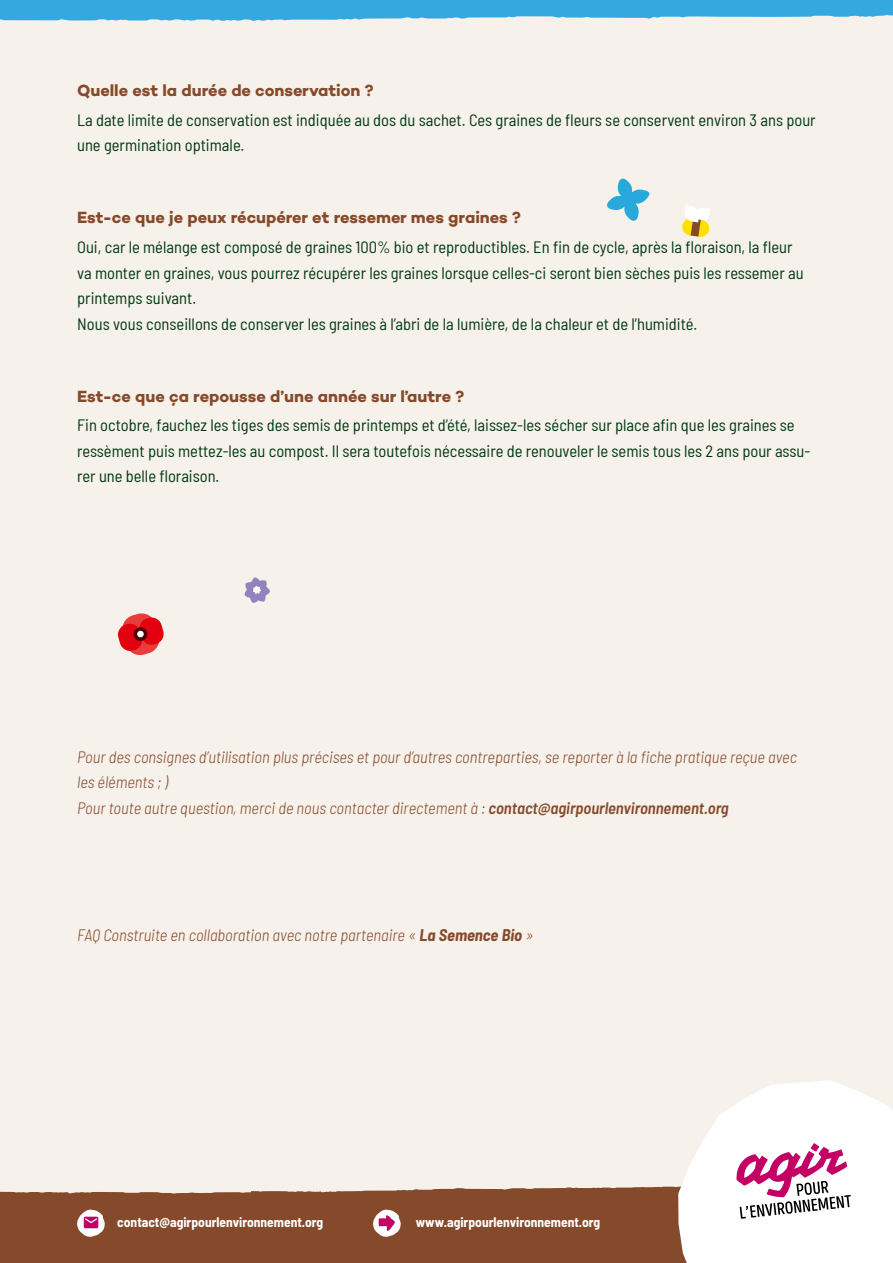
<style>
.page{position:relative;width:893px;height:1263px;background:#f7f1eb}
.page>*{position:absolute;margin:0;border:0;box-sizing:border-box;transform-origin:0 0}
.t1{font:semi-condensed 16.5px/25.5px "Barlow";color:#003a12}
.t2{font:italic 300 semi-condensed 16.5px/25.5px "Barlow";color:#854a2b}
.t3{font:700 16.5px "Campton";color:#854a2b}
.t4{font:700 semi-condensed 13.5px "Barlow";color:#fff}
.s1{font-weight:600}
.s2{font-weight:700}
</style>
<div class="page">
<svg style="left:0;top:0;width:893px;height:21px;background:#4eb1e1"></svg>
<div style="left:0;top:1191px;width:250px;height:72px;background:#854a2b"></div>
<div style="left:250px;top:1186px;width:428px;height:77px;background:#854a2b"></div>
<svg style="left:373px;top:1210px;width:28px;height:27px"></svg>
<svg style="left:77px;top:1210px;width:28px;height:27px"></svg>
<svg style="left:678px;top:1080px;width:215px;height:183px;background:#f5e9ee"></svg>
<svg style="left:682px;top:205px;width:28px;height:32px"></svg>
<svg style="left:607px;top:178px;width:42px;height:43px"></svg>
<svg style="left:118px;top:613px;width:46px;height:43px"></svg>
<svg style="left:244px;top:577px;width:26px;height:26px"></svg>
<p class="t3" style="left:77px;top:80px;width:298px">Quelle est la durée de conservation ?</p>
<p class="t1" style="left:77px;top:106px;width:740px">La date limite de conservation est indiquée au dos du sachet. Ces graines de fleurs se conservent environ 3 ans pour une germination optimale.</p>
<p class="t3" style="left:77px;top:207px;width:445px">Est-ce que je peux récupérer et ressemer mes graines ?</p>
<p class="t1" style="left:77px;top:233px;width:728px">Oui, car le mélange est composé de graines 100% bio et reproductibles. En fin de cycle, après la floraison, la fleur va monter en graines, vous pourrez récupérer les graines lorsque celles-ci seront bien sèches puis les ressemer au printemps suivant.<br>Nous vous conseillons de conserver les graines à l’abri de la lumière, de la chaleur et de l’humidité.</p>
<p class="t3" style="left:77px;top:385px;width:389px">Est-ce que ça repousse d’une année sur l’autre ?</p>
<p class="t1" style="left:77px;top:411px;width:734px">Fin octobre, fauchez les tiges des semis de printemps et d’été, laissez-les sécher sur place afin que les graines se ressèment puis mettez-les au compost. Il sera toutefois nécessaire de renouveler le semis tous les 2 ans pour assu&shy;rer une belle floraison.</p>
<p class="t2" style="left:77px;top:743px;width:721px">Pour des consignes d’utilisation plus précises et pour d’autres contreparties, se reporter à la fiche pratique reçue avec les éléments ; )<br>Pour toute autre question, merci de nous contacter directement à : <span class="s1">contact@agirpourlenvironnement.org</span></p>
<p class="t2" style="left:77px;top:921px;width:458px">FAQ Construite en collaboration avec notre partenaire « <span class="s2">La Semence Bio</span> »</p>
<p class="t4" style="left:117px;top:1213px;width:207px">contact@agirpourlenvironnement.org</p>
<p class="t4" style="left:416px;top:1213px;width:186px">www.agirpourlenvironnement.org</p>
</div>
